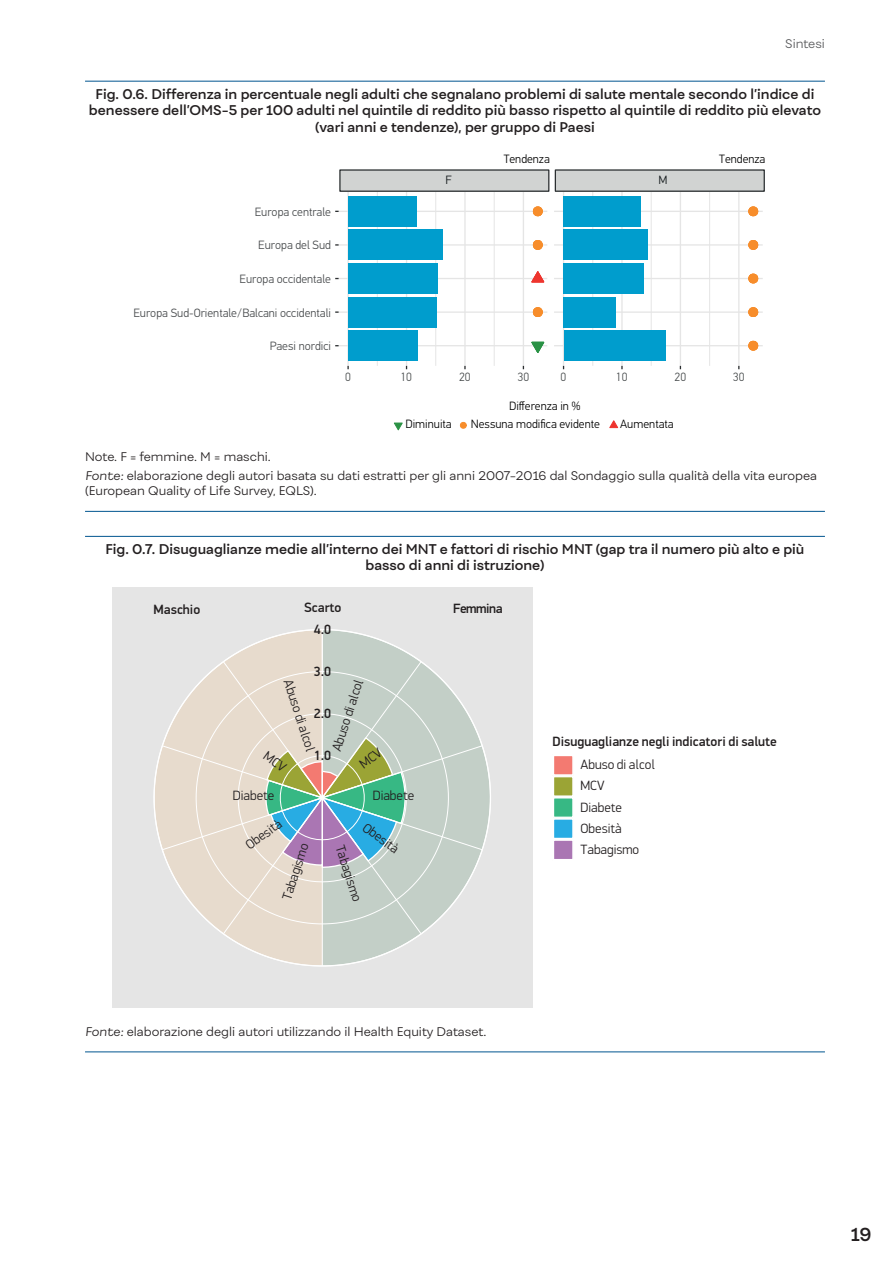
<style>
.page{position:relative;width:893px;height:1263px;background:#fff}
.page>*{position:absolute;margin:0;border:0;box-sizing:border-box;transform-origin:0 0}
.t1{font:600 18px "Fibra";color:#231f20}
.t2{font:600 13.5px/16.5px "Fibra";color:#231f20;text-align:center}
.t3{font:300 13.5px/21.1px "Din Display Pro PF";color:#231f20}
.t4{font:500 13.5px "Din Display Pro PF";color:#231f20}
.t5{font:500 13.5px "Din Display Pro PF";letter-spacing:-.035em;color:#231f20}
.t6{font:300 12px/19.2px "Fibra";color:#231f20}
.t7{font:300 12px "Din Text Pro PF";color:#46494b}
.t8{font:300 12px "Din Text Pro PF";color:#000}
.t9{font:300 12px "Din Text Pro PF";color:#45494a}
.t10{font:300 12px "Fibra";color:#58595b}
.t11{font:300 12px "Din Text Pro PF";color:#0e1416}
.s1{font-style:italic}
</style>
<div class="page">
<hr style="left:85px;top:81px;width:740px;height:1px;background:#00558f">
<hr style="left:85px;top:511px;width:740px;height:1px;background:#00558f">
<hr style="left:85px;top:536px;width:740px;height:1px;background:#00558f">
<hr style="left:85px;top:1051px;width:740px;height:1px;background:#00558f">
<svg style="left:394px;top:422px;width:9px;height:9px"></svg>
<svg style="left:460px;top:421px;width:7px;height:8px"></svg>
<svg style="left:609px;top:420px;width:10px;height:8px"></svg>
<hr style="left:377px;top:191px;width:1px;height:175px;background:#e5e5e5">
<hr style="left:435px;top:191px;width:1px;height:175px;background:#e5e5e5">
<hr style="left:494px;top:191px;width:1px;height:175px;background:#e5e5e5">
<hr style="left:339px;top:345px;width:208px;height:1px;background:#e5e5e5">
<hr style="left:339px;top:311px;width:208px;height:2px;background:#e5e5e5">
<hr style="left:339px;top:278px;width:208px;height:1px;background:#e5e5e5">
<hr style="left:339px;top:244px;width:208px;height:2px;background:#e5e5e5">
<hr style="left:339px;top:211px;width:208px;height:1px;background:#e5e5e5">
<hr style="left:347px;top:191px;width:2px;height:175px;background:#e5e5e5">
<hr style="left:406px;top:191px;width:1px;height:175px;background:#e5e5e5">
<hr style="left:464px;top:191px;width:2px;height:175px;background:#e5e5e5">
<hr style="left:523px;top:191px;width:1px;height:175px;background:#e5e5e5">
<div style="left:348px;top:331px;width:69px;height:30px;background:#009dcd"></div>
<div style="left:348px;top:297px;width:88px;height:30px;background:#009dcd"></div>
<div style="left:348px;top:263px;width:89px;height:31px;background:#009dcd"></div>
<div style="left:348px;top:230px;width:94px;height:30px;background:#009dcd"></div>
<div style="left:348px;top:196px;width:68px;height:30px;background:#009dcd"></div>
<svg style="left:532px;top:307px;width:11px;height:10px"></svg>
<svg style="left:532px;top:206px;width:11px;height:11px"></svg>
<svg style="left:532px;top:240px;width:11px;height:10px"></svg>
<svg style="left:531px;top:271px;width:14px;height:12px"></svg>
<svg style="left:531px;top:341px;width:14px;height:12px"></svg>
<hr style="left:592px;top:191px;width:1px;height:175px;background:#e5e5e5">
<hr style="left:651px;top:191px;width:1px;height:175px;background:#e5e5e5">
<hr style="left:709px;top:191px;width:1px;height:175px;background:#e5e5e5">
<hr style="left:554px;top:345px;width:209px;height:1px;background:#e5e5e5">
<hr style="left:554px;top:311px;width:209px;height:2px;background:#e5e5e5">
<hr style="left:554px;top:278px;width:209px;height:1px;background:#e5e5e5">
<hr style="left:554px;top:244px;width:209px;height:2px;background:#e5e5e5">
<hr style="left:554px;top:211px;width:209px;height:1px;background:#e5e5e5">
<hr style="left:563px;top:191px;width:1px;height:175px;background:#e5e5e5">
<hr style="left:621px;top:191px;width:2px;height:175px;background:#e5e5e5">
<hr style="left:680px;top:191px;width:1px;height:175px;background:#e5e5e5">
<hr style="left:738px;top:191px;width:1px;height:175px;background:#e5e5e5">
<div style="left:563px;top:331px;width:102px;height:30px;background:#009dcd"></div>
<div style="left:563px;top:297px;width:53px;height:30px;background:#009dcd"></div>
<div style="left:563px;top:263px;width:81px;height:31px;background:#009dcd"></div>
<div style="left:563px;top:230px;width:85px;height:30px;background:#009dcd"></div>
<div style="left:563px;top:196px;width:78px;height:30px;background:#009dcd"></div>
<svg style="left:748px;top:307px;width:10px;height:10px"></svg>
<svg style="left:748px;top:206px;width:10px;height:11px"></svg>
<svg style="left:748px;top:240px;width:10px;height:10px"></svg>
<svg style="left:748px;top:273px;width:10px;height:11px"></svg>
<svg style="left:748px;top:340px;width:10px;height:11px"></svg>
<div style="left:340px;top:170px;width:209px;height:21px;background:#d1d3d2"></div>
<div style="left:339px;top:169px;width:210px;height:23px;border:1px solid #2b2f31"></div>
<div style="left:555px;top:170px;width:209px;height:21px;background:#d1d3d2"></div>
<div style="left:555px;top:169px;width:210px;height:23px;border:1px solid #2b2f31"></div>
<div style="left:112px;top:587px;width:420px;height:421px;background:#e5e5e5"></div>
<svg style="left:153px;top:629px;width:338px;height:338px"></svg>
<hr style="left:322px;top:798px;width:1px;height:168px;background:#fff">
<hr style="left:322px;top:629px;width:1px;height:169px;background:#fff">
<div style="left:553px;top:755px;width:20px;height:20px;background:#f37a71"></div>
<div style="left:553px;top:755px;width:21px;height:20px;border:1px solid #fff"></div>
<div style="left:553px;top:777px;width:20px;height:19px;background:#9ba435"></div>
<div style="left:553px;top:776px;width:21px;height:21px;border:1px solid #fff"></div>
<div style="left:553px;top:798px;width:20px;height:19px;background:#37b884"></div>
<div style="left:553px;top:797px;width:21px;height:21px;border:1px solid #fff"></div>
<div style="left:553px;top:819px;width:20px;height:19px;background:#28ace3"></div>
<div style="left:553px;top:818px;width:21px;height:21px;border:1px solid #fff"></div>
<div style="left:553px;top:840px;width:20px;height:19px;background:#aa76b3"></div>
<div style="left:553px;top:839px;width:21px;height:21px;border:1px solid #fff"></div>
<svg style="left:162px;top:661px;width:321px;height:273px;background:#ccd2c8"></svg>
<p class="t10" style="left:785px;top:36px;width:41px">Sintesi</p>
<p class="t2" style="left:89px;top:85px;width:733px">Fig. 0.6. Differenza in percentuale negli adulti che segnalano problemi di salute mentale secondo l’indice di benessere dell’OMS-5 per 100 adulti nel quintile di reddito più basso rispetto al quintile di reddito più elevato (vari anni e tendenze), per gruppo di Paesi</p>
<p class="t8" style="left:504px;top:152px;width:48px">Tendenza</p>
<p class="t8" style="left:719px;top:152px;width:48px">Tendenza</p>
<p class="t7" style="left:255px;top:205px;width:78px">Europa centrale</p>
<p class="t7" style="left:258px;top:238px;width:74px">Europa del Sud</p>
<p class="t7" style="left:240px;top:272px;width:93px">Europa occidentale</p>
<p class="t7" style="left:133px;top:306px;width:199px">Europa Sud-Orientale/Balcani occidentali</p>
<p class="t7" style="left:270px;top:339px;width:63px">Paesi nordici</p>
<p class="t11" style="left:446px;top:173px;width:8px">F</p>
<p class="t11" style="left:658px;top:173px;width:10px">M</p>
<p class="t9" style="left:345px;top:370px;width:7px">0</p>
<p class="t9" style="left:400px;top:370px;width:13px">10</p>
<p class="t9" style="left:459px;top:370px;width:13px">20</p>
<p class="t9" style="left:517px;top:370px;width:13px">30</p>
<p class="t9" style="left:560px;top:370px;width:7px">0</p>
<p class="t9" style="left:616px;top:370px;width:13px">10</p>
<p class="t9" style="left:675px;top:370px;width:13px">20</p>
<p class="t9" style="left:733px;top:370px;width:13px">30</p>
<p class="t8" style="left:509px;top:399px;width:73px">Differenza in %</p>
<p class="t8" style="left:405px;top:417px;width:48px">Diminuita</p>
<p class="t8" style="left:471px;top:417px;width:131px">Nessuna modifica evidente</p>
<p class="t8" style="left:620px;top:417px;width:55px">Aumentata</p>
<p class="t6" style="left:85px;top:447px;width:734px">Note. F = femmine. M = maschi.<br><span class="s1">Fonte:</span> elaborazione degli autori basata su dati estratti per gli anni 2007-2016 dal Sondaggio sulla qualità della vita europea</p>
<p class="t6" style="left:85px;top:481px;width:233px">(European Quality of Life Survey, EQLS).</p>
<p class="t2" style="left:106px;top:540px;width:700px">Fig. 0.7. Disuguaglianze medie all’interno dei MNT e fattori di rischio MNT (gap tra il numero più alto e più basso di anni di istruzione)</p>
<p class="t4" style="left:304px;top:599px;width:39px">Scarto</p>
<p class="t4" style="left:154px;top:601px;width:48px">Maschio</p>
<p class="t5" style="left:453px;top:601px;width:51px">Femmina</p>
<p class="t4" style="left:314px;top:621px;width:19px">4.0</p>
<p class="t4" style="left:314px;top:663px;width:19px">3.0</p>
<p class="t3" style="left:298px;top:677px;width:76px;rotate:72deg">Abuso di alcol</p>
<p class="t3" style="left:326px;top:747px;width:76px;rotate:-72deg">Abuso di alcol</p>
<p class="t4" style="left:314px;top:705px;width:19px">2.0</p>
<p class="t4" style="left:314px;top:747px;width:19px">1.0</p>
<p class="t3" style="left:233px;top:785px;width:43px">Diabete</p>
<p class="t3" style="left:241px;top:838px;width:43px;rotate:-36deg">Obesità</p>
<p class="t3" style="left:276px;top:896px;width:60px;rotate:-72deg">Tabagismo</p>
<p class="t3" style="left:373px;top:785px;width:43px">Diabete</p>
<p class="t3" style="left:370px;top:817px;width:43px;rotate:36deg">Obesità</p>
<p class="t3" style="left:350px;top:842px;width:60px;rotate:72deg">Tabagismo</p>
<p class="t6" style="left:85px;top:1022px;width:403px"><span class="s1">Fonte:</span> elaborazione degli autori utilizzando il Health Equity Dataset.</p>
<p class="t4" style="left:553px;top:734px;width:226px">Disuguaglianze negli indicatori di salute</p>
<p class="t3" style="left:580px;top:754px;width:76px">Abuso di alcol<br>MCV<br>Diabete<br>Obesità<br>Tabagismo</p>
<h1 class="t1" style="left:851px;top:1223px;width:23px">19</h1>
</div>
